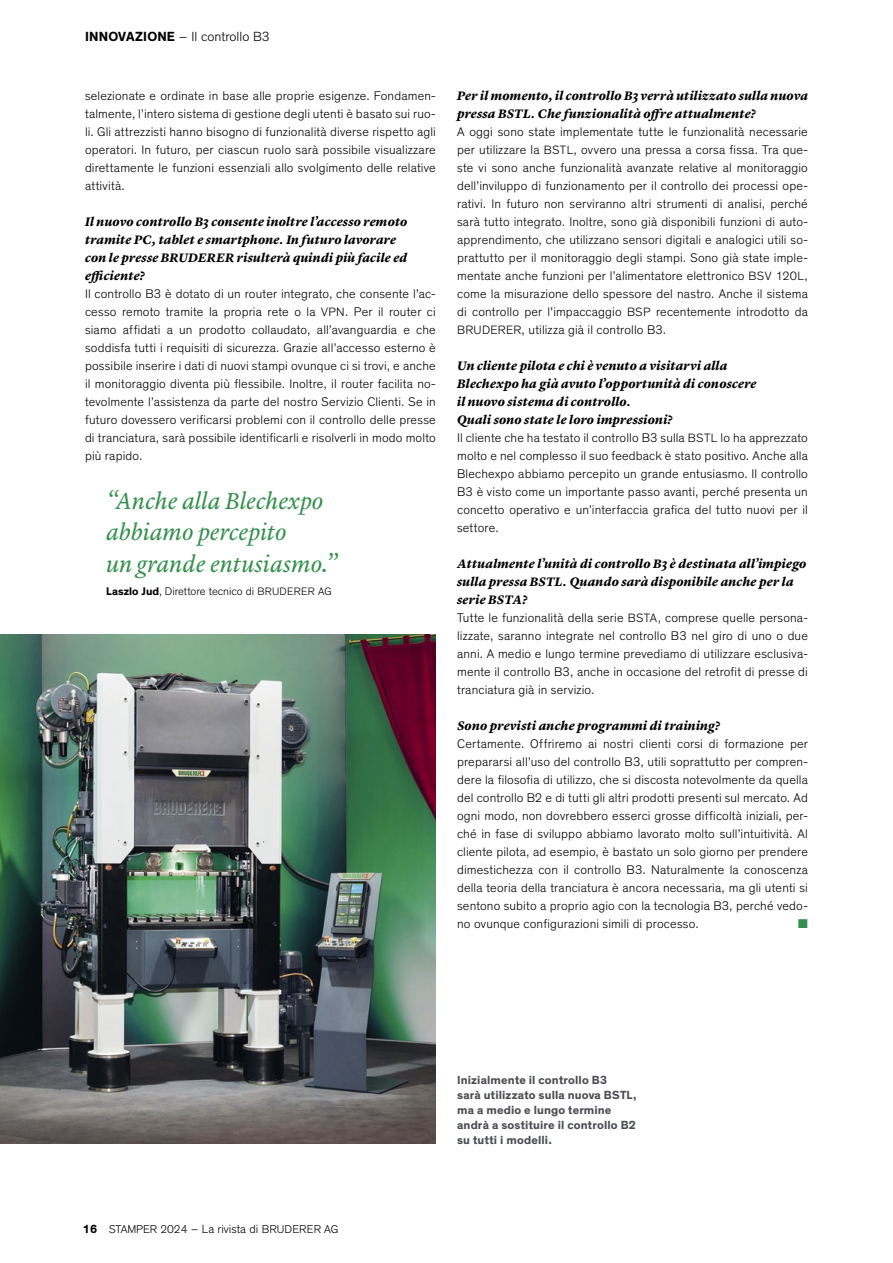
<style>
.page{position:relative;width:893px;height:1263px;background:#fff}
.page>*{position:absolute;margin:0;border:0;box-sizing:border-box;transform-origin:0 0}
.t1{font:italic 24px/31.2px "Lyon Text";color:#348f4d}
.t2{font:300 13.5px "Theinhardt";color:#000}
.t3{font:300 12.75px/18px "Theinhardt";letter-spacing:.01em;color:#000;text-align:justify}
.t4{font:italic 700 12.75px/18px "Lyon Text";letter-spacing:.015em;color:#000}
.t5{font:12.75px "Zapf Dingbats ITC";color:#348f4d}
.t6{font:700 12px/15px "Theinhardt";letter-spacing:.015em;color:#494e54}
.t7{font:300 11.55px "Theinhardt";color:#000}
.t8{font:300 11.25px "Theinhardt";color:#000}
.s1{font-weight:700}
.s2{font-size:12.3px}
.s3{font-size:10.95px}
.s4{font-weight:700;font-size:12px}
.s5{font-size:12px}
</style>
<div class="page">
<hr style="left:892px;top:0;width:1px;height:1263px;background:#ebe9e1">
<img style="left:0;top:634px;width:436px;height:510px">
<p class="t2" style="left:85px;top:28px;width:186px"><span class="s1">INNOVAZIONE</span> – Il controllo B3</p>
<p class="t3" style="left:85px;top:87px;width:352px">selezionate e ordinate in base alle proprie esigenze. Fondamen&shy;talmente, l’intero sistema di gestione degli utenti è basato sui ruo&shy;li. Gli attrezzisti hanno bisogno di funzionalità diverse rispetto agli operatori. In futuro, per ciascun ruolo sarà possibile visualizzare direttamente le funzioni essenziali allo svolgimento delle relative attività.</p>
<p class="t4" style="left:85px;top:212px;width:324px">Il nuovo controllo B3 consente inoltre l’accesso remoto tramite PC, tablet e smartphone. In futuro lavorare con le presse BRUDERER risulterà quindi più facile ed efficiente?</p>
<p class="t3" style="left:85px;top:285px;width:352px">Il controllo B3 è dotato di un router integrato, che consente l’ac&shy;cesso remoto tramite la propria rete o la <span class="s2">VPN</span>. Per il router ci siamo affidati a un prodotto collaudato, all’avanguardia e che soddisfa tutti i requisiti di sicurezza. Grazie all’accesso esterno è possibile inserire i dati di nuovi stampi ovunque ci si trovi, e anche il monitoraggio diventa più flessibile. Inoltre, il router facilita no&shy;tevolmente l’assistenza da parte del nostro Servizio Clienti. Se in futuro dovessero verificarsi problemi con il controllo delle presse di tranciatura, sarà possibile identificarli e risolverli in modo molto più rapido.</p>
<h1 class="t1" style="left:106px;top:484px;width:233px">“Anche alla Blechexpo abbiamo percepito<br>un grande entusiasmo.”</h1>
<p class="t8" style="left:106px;top:585px;width:227px"><span class="s1">Laszlo Jud</span>, Direttore tecnico di <span class="s3">BRUDERER AG</span></p>
<p class="t4" style="left:457px;top:86px;width:352px">Per il momento, il controllo B3 verrà utilizzato sulla nuova pressa BSTL. Che funzionalità offre attualmente?</p>
<p class="t3" style="left:457px;top:123px;width:352px">A oggi sono state implementate tutte le funzionalità necessarie per utilizzare la <span class="s2">BSTL</span>, ovvero una pressa a corsa fissa. Tra que&shy;ste vi sono anche funzionalità avanzate relative al monitoraggio dell’inviluppo di funzionamento per il controllo dei processi ope&shy;rativi. In futuro non serviranno altri strumenti di analisi, perché sarà tutto integrato. Inoltre, sono già disponibili funzioni di auto&shy;apprendimento, che utilizzano sensori digitali e analogici utili so&shy;prattutto per il monitoraggio degli stampi. Sono già state imple&shy;mentate anche funzioni per l’alimentatore elettronico <span class="s2">BSV 120L</span>, come la misurazione dello spessore del nastro. Anche il sistema di controllo per l'impaccaggio <span class="s2">BSP</span> recentemente introdotto da <span class="s2">BRUDERER</span>, utilizza già il controllo B3.</p>
<p class="t4" style="left:457px;top:356px;width:301px">Un cliente pilota e chi è venuto a visitarvi alla Blechexpo ha già avuto l’opportunità di conoscere il nuovo sistema di controllo.<br>Quali sono state le loro impressioni?</p>
<p class="t3" style="left:457px;top:429px;width:352px">Il cliente che ha testato il controllo B3 sulla <span class="s2">BSTL</span> lo ha apprezzato molto e nel complesso il suo feedback è stato positivo. Anche alla Blechexpo abbiamo percepito un grande entusiasmo. Il controllo B3 è visto come un importante passo avanti, perché presenta un concetto operativo e un’interfaccia grafica del tutto nuovi per il settore.</p>
<p class="t4" style="left:457px;top:554px;width:351px">Attualmente l’unità di controllo B3 è destinata all’impiego sulla pressa BSTL. Quando sarà disponibile anche per la serie BSTA?</p>
<p class="t3" style="left:457px;top:609px;width:352px">Tutte le funzionalità della serie <span class="s2">BSTA</span>, comprese quelle persona&shy;lizzate, saranno integrate nel controllo B3 nel giro di uno o due anni. A medio e lungo termine prevediamo di utilizzare esclusiva&shy;mente il controllo B3, anche in occasione del retrofit di presse di tranciatura già in servizio.</p>
<p class="t4" style="left:457px;top:716px;width:265px">Sono previsti anche programmi di training?</p>
<p class="t3" style="left:457px;top:735px;width:352px">Certamente. Offriremo ai nostri clienti corsi di formazione per prepararsi all’uso del controllo B3, utili soprattutto per compren&shy;dere la filosofia di utilizzo, che si discosta notevolmente da quella del controllo B2 e di tutti gli altri prodotti presenti sul mercato. Ad ogni modo, non dovrebbero esserci grosse difficoltà iniziali, per&shy;ché in fase di sviluppo abbiamo lavorato molto sull’intuitività. Al cliente pilota, ad esempio, è bastato un solo giorno per prendere dimestichezza con il controllo B3. Naturalmente la conoscenza della teoria della tranciatura è ancora necessaria, ma gli utenti si sentono subito a proprio agio con la tecnologia B3, perché vedo&shy;no ovunque configurazioni simili di processo.</p>
<p class="t5" style="left:798px;top:917px;width:11px">■</p>
<p class="t7" style="left:83px;top:1222px;width:257px"><span class="s4">16</span> STAMPER 2024 <span class="s5">– La rivista di</span> BRUDERER AG</p>
<p class="t6" style="left:457px;top:1073px;width:181px">Inizialmente il controllo B3<br>sarà utilizzato sulla nuova BSTL, ma a medio e lungo termine andrà a sostituire il controllo B2 su tutti i modelli.</p>
</div>
